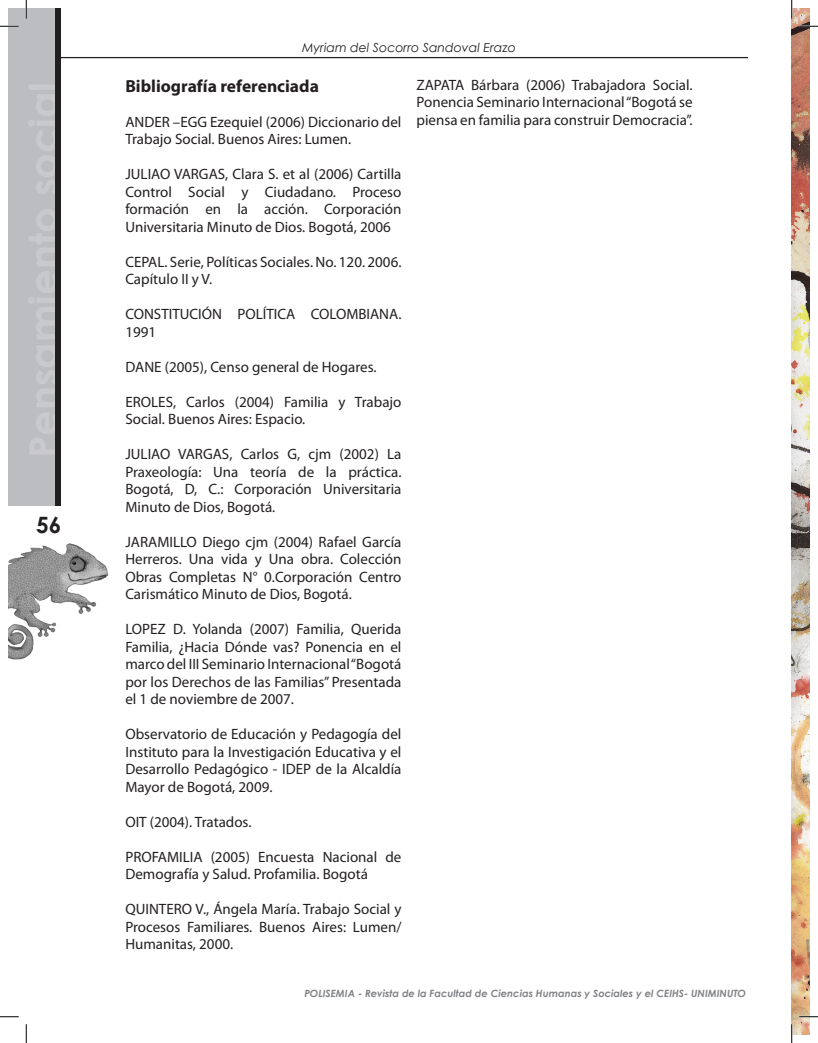
<style>
.page{position:relative;width:818px;height:1043px;background:#fff}
.page>*{position:absolute;margin:0;border:0;box-sizing:border-box;transform-origin:0 0}
.t1{font:700 22.5px "Century Gothic";color:#231f20}
.t2{font:700 17.5px "Myriad Pro";color:#231f20}
.t3{font:15px/17.5px "Myriad Pro";color:#231f20;text-align:justify}
.t4{font:italic 12.5px "Century Gothic";color:#231f20}
.t5{font:italic 700 10px "Century Gothic";color:#808285}
</style>
<div class="page">
<div style="left:9px;top:9px;width:52px;height:497px;background:#bcbdc0"></div>
<div style="left:55px;top:9px;width:6px;height:497px;background:#231f20"></div>
<hr style="left:58px;top:57px;width:690px;height:1px;background:#231f20">
<img style="left:9px;top:543px;width:100px;height:117px">
<img style="left:791px;top:9px;width:18px;height:1025px">
<svg style="left:0;top:25px;width:19px;height:2px"></svg>
<svg style="left:799px;top:25px;width:19px;height:2px"></svg>
<svg style="left:0;top:1016px;width:19px;height:1px"></svg>
<svg style="left:799px;top:1015px;width:19px;height:2px"></svg>
<svg style="left:25px;top:0;width:2px;height:19px"></svg>
<svg style="left:25px;top:1024px;width:2px;height:18px"></svg>
<svg style="left:791px;top:0;width:1px;height:19px"></svg>
<svg style="left:791px;top:1024px;width:1px;height:18px"></svg>
<h1 class="t1" style="left:36px;top:508px;width:27px">56</h1>
<p class="t4" style="left:302px;top:38px;width:215px">Myriam del Socorro Sandoval Erazo</p>
<p class="t2" style="left:125px;top:74px;width:195px">Bibliografía referenciada</p>
<p class="t3" style="left:125px;top:112px;width:277px">ANDER –EGG Ezequiel (2006) Diccionario del<br>Trabajo Social. Buenos Aires: Lumen.</p>
<p class="t3" style="left:125px;top:165px;width:277px">JULIAO VARGAS, Clara S. et al (2006) Cartilla Control Social y Ciudadano. Proceso formación en la acción. Corporación Universitaria Minuto de Dios. Bogotá, 2006</p>
<p class="t3" style="left:125px;top:252px;width:277px">CEPAL. Serie, Políticas Sociales. No. 120. 2006.<br>Capítulo II y V.</p>
<p class="t3" style="left:125px;top:305px;width:277px">CONSTITUCIÓN POLÍTICA COLOMBIANA.<br>1991</p>
<p class="t3" style="left:125px;top:357px;width:253px">DANE (2005), Censo general de Hogares.</p>
<p class="t3" style="left:125px;top:392px;width:277px">EROLES, Carlos (2004) Familia y Trabajo<br>Social. Buenos Aires: Espacio.</p>
<p class="t3" style="left:125px;top:445px;width:277px">JULIAO VARGAS, Carlos G, cjm (2002) La Praxeología: Una teoría de la práctica.<br>Bogotá, D, C.: Corporación Universitaria Minuto de Dios, Bogotá.</p>
<p class="t3" style="left:125px;top:532px;width:277px">JARAMILLO Diego cjm (2004) Rafael García Herreros. Una vida y Una obra. Colección Obras Completas N° 0.Corporación Centro Carismático Minuto de Dios, Bogotá.</p>
<p class="t3" style="left:125px;top:620px;width:277px">LOPEZ D. Yolanda (2007) Familia, Querida Familia, ¿Hacia Dónde vas? Ponencia en el marco del III Seminario Internacional “Bogotá por los Derechos de las Familias” Presentada el 1 de noviembre de 2007.</p>
<p class="t3" style="left:125px;top:725px;width:278px">Observatorio de Educación y Pedagogía del Instituto para la Investigación Educativa y el Desarrollo Pedagógico - IDEP de la Alcaldía Mayor de Bogotá, 2009.</p>
<p class="t3" style="left:125px;top:813px;width:128px">OIT (2004). Tratados.</p>
<p class="t3" style="left:125px;top:848px;width:277px">PROFAMILIA (2005) Encuesta Nacional de<br>Demografía y Salud. Profamilia. Bogotá</p>
<p class="t3" style="left:125px;top:900px;width:277px">QUINTERO V., Ángela María. Trabajo Social y Procesos Familiares. Buenos Aires: Lumen/ Humanitas, 2000.</p>
<p class="t3" style="left:416px;top:76px;width:277px">ZAPATA Bárbara (2006) Trabajadora Social.<br>Ponencia Seminario Internacional “Bogotá se piensa en familia para construir Democracia”.</p>
<p class="t5" style="left:304px;top:986px;width:443px">POLISEMIA - Revista de la Facultad de Ciencias Humanas y Sociales y el CEIHS- UNIMINUTO</p>
</div>
